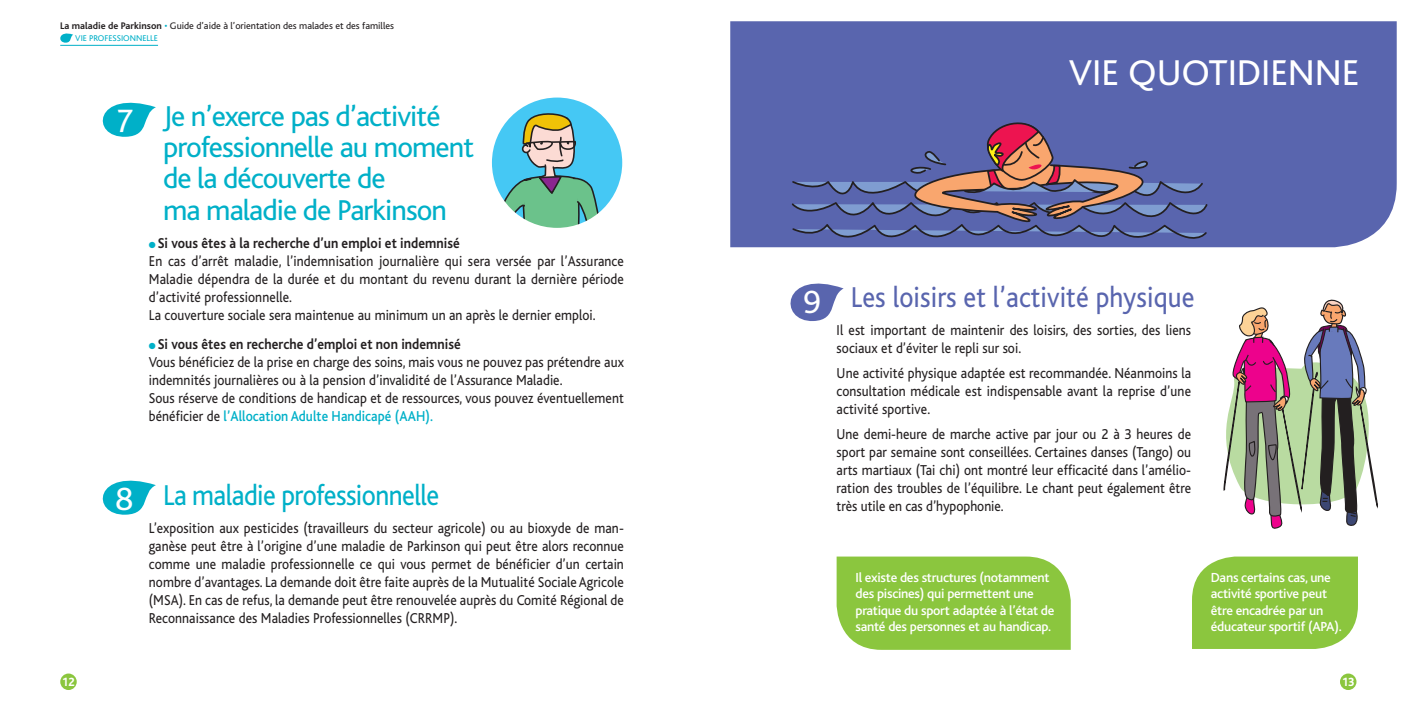
<style>
.page{position:relative;width:1418px;height:709px;background:#fff}
.page>*{position:absolute;margin:0;border:0;box-sizing:border-box;transform-origin:0 0}
.t1{font:37.5px "Bliss";color:#fff}
.t2{font:33.75px "Bliss";color:#fff}
.t3{font:30px/31.2px "Bliss";letter-spacing:-.03em;color:#00b0c8}
.t4{font:30px "Bliss";letter-spacing:.005em;color:#5965ae;scale:.9 1}
.t5{font:30px "Bliss";letter-spacing:-.03em;color:#00b0c8;scale:.9 1}
.t6{font:15px/18px "Bliss";letter-spacing:.005em;color:#231f20;scale:.9 1}
.t7{font:500 13.75px/16.2px "Bliss";letter-spacing:-.02em;color:#fff}
.t8{font:800 12.5px "Bliss";color:#fff;scale:.9 1}
.t9{font:10px "Bliss";color:#231f20}
.t10{font:8.75px "Bliss";color:#00b0c8}
.s1{font-weight:700}
.s2{color:#00b0c8}
.s3{font-weight:500;color:#00b0c8}
</style>
<div class="page">
<div style="left:730px;top:21px;width:666px;height:226px;background:#5965ae"></div>
<svg style="left:790px;top:117px;width:418px;height:130px;background:#69679c"></svg>
<div style="left:1339px;top:673px;width:17px;height:17px;background:#8bc63e;border-radius:50%"></div>
<div style="left:60px;top:673px;width:17px;height:17px;background:#8bc63e;border-radius:50%"></div>
<hr style="left:60px;top:45px;width:98px;height:1px;background:#00b0c8">
<svg style="left:60px;top:33px;width:13px;height:10px"></svg>
<div style="left:836px;top:556px;width:234px;height:94px;background:#8bc63e"></div>
<div style="left:1192px;top:556px;width:165px;height:93px;background:#8bc63e"></div>
<svg style="left:102px;top:102px;width:54px;height:35px"></svg>
<svg style="left:102px;top:480px;width:54px;height:35px"></svg>
<svg style="left:790px;top:283px;width:53px;height:38px"></svg>
<svg style="left:490px;top:95px;width:134px;height:135px;background:#5fcff5"></svg>
<div style="left:487px;top:93px;width:139px;height:139px;border:4px solid #fff;border-radius:50%"></div>
<svg style="left:497px;top:110px;width:105px;height:120px;background:#7dbeba"></svg>
<svg style="left:1223px;top:299px;width:155px;height:230px"></svg>
<p class="t9" style="left:60px;top:20px;width:335px"><span class="s1">La maladie de Parkinson</span> <span class="s2">•</span> Guide d’aide à l’orientation des malades et des familles</p>
<p class="t10" style="left:75px;top:34px;width:84px">VIE PROFESSIONNELLE</p>
<h2 class="t2" style="left:116px;top:103px;width:19px">7</h2>
<h3 class="t3" style="left:163px;top:101px;width:312px">Je n’exerce pas d’activité professionnelle au moment de la découverte de<br>ma maladie de Parkinson</h3>
<p class="t6" style="left:149px;top:234px;width:529px"><span class="s2">●</span> <span class="s1">Si vous êtes à la recherche d’un emploi et indemnisé<br></span>En cas d’arrêt maladie, l’indemnisation journalière qui sera versée par l’Assurance Maladie dépendra de la durée et du montant du revenu durant la dernière période d’activité professionnelle.<br>La couverture sociale sera maintenue au minimum un an après le dernier emploi.</p>
<p class="t6" style="left:149px;top:335px;width:529px"><span class="s2">●</span> <span class="s1">Si vous êtes en recherche d’emploi et non indemnisé<br></span>Vous bénéficiez de la prise en charge des soins, mais vous ne pouvez pas prétendre aux indemnités journalières ou à la pension d’invalidité de l’Assurance Maladie.<br>Sous réserve de conditions de handicap et de ressources, vous pouvez éventuellement bénéficier de <span class="s3">l’Allocation Adulte Handicapé (AAH).</span></p>
<h2 class="t2" style="left:116px;top:481px;width:19px">8</h2>
<h3 class="t5" style="left:163px;top:479px;width:308px">La maladie professionnelle</h3>
<p class="t6" style="left:149px;top:519px;width:529px;text-align:justify">L’exposition aux pesticides (travailleurs du secteur agricole) ou au bioxyde de man&shy;ganèse peut être à l’origine d’une maladie de Parkinson qui peut être alors reconnue comme une maladie professionnelle ce qui vous permet de bénéficier d’un certain nombre d’avantages. La demande doit être faite auprès de la Mutualité Sociale Agricole (MSA). En cas de refus, la demande peut être renouvelée auprès du Comité Régional de Reconnaissance des Maladies Professionnelles (CRRMP).</p>
<h1 class="t1" style="left:1068px;top:53px;width:292px">VIE QUOTIDIENNE</h1>
<h2 class="t2" style="left:803px;top:284px;width:19px">9</h2>
<h3 class="t4" style="left:850px;top:281px;width:383px">Les loisirs et l’activité physique</h3>
<p class="t6" style="left:836px;top:321px;width:395px">Il est important de maintenir des loisirs, des sorties, des liens sociaux et d’éviter le repli sur soi.</p>
<p class="t6" style="left:836px;top:364px;width:395px;text-align:justify">Une activité physique adaptée est recommandée. Néanmoins la consultation médicale est indispensable avant la reprise d’une activité sportive.</p>
<p class="t6" style="left:836px;top:426px;width:395px;text-align:justify">Une demi-heure de marche active par jour ou 2 à 3 heures de sport par semaine sont conseillées. Certaines danses (Tango) ou arts martiaux (Tai chi) ont montré leur efficacité dans l’amélio&shy;ration des troubles de l’équilibre. Le chant peut également être très utile en cas d’hypophonie.</p>
<p class="t7" style="left:855px;top:570px;width:200px">Il existe des structures (notamment des piscines) qui permettent une pratique du sport adaptée à l’état de santé des personnes et au handicap.</p>
<p class="t7" style="left:1210px;top:570px;width:132px">Dans certains cas, une activité sportive peut être encadrée par un éducateur sportif (APA).</p>
<p class="t8" style="left:62px;top:675px;width:15px">12</p>
<p class="t8" style="left:1341px;top:675px;width:15px">13</p>
</div>
